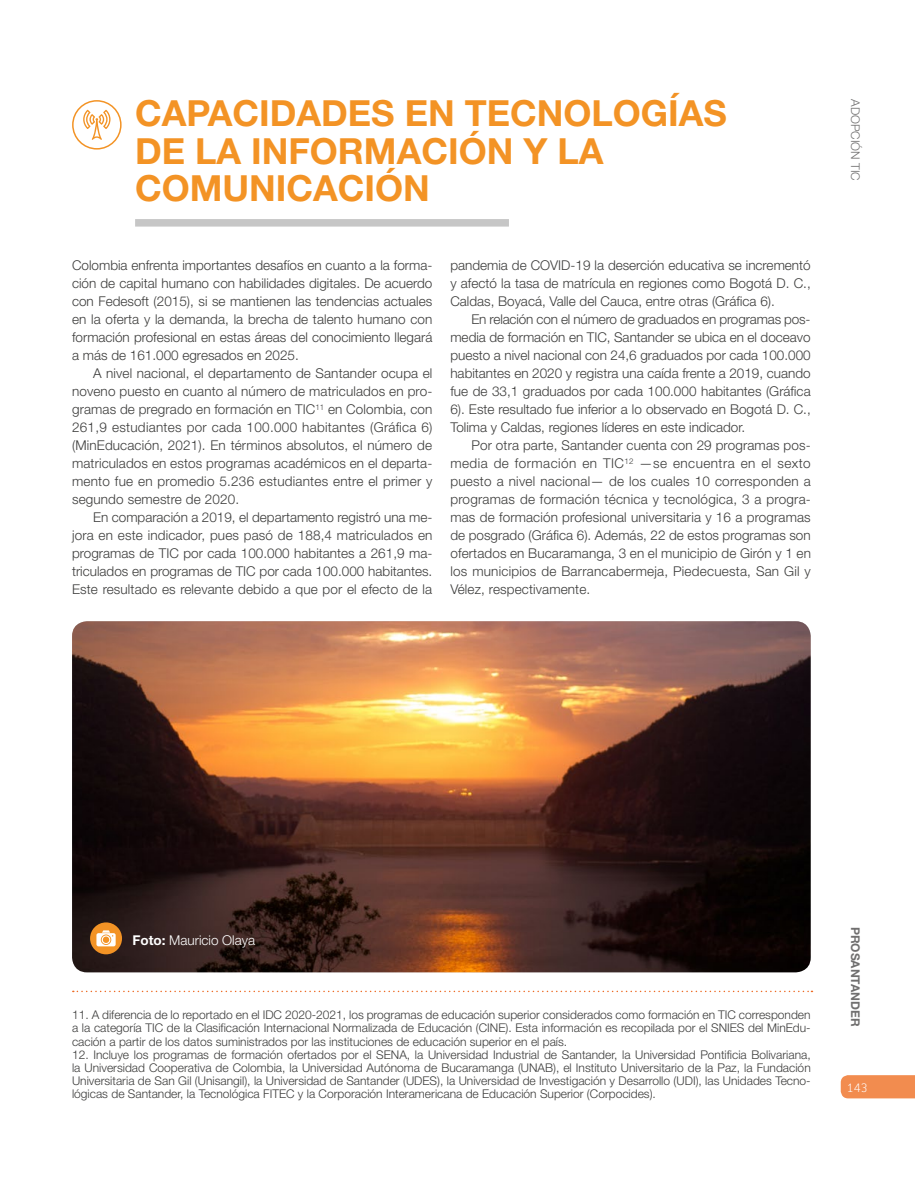
<style>
.page{position:relative;width:915px;height:1191px;background:#fff}
.page>*{position:absolute;margin:0;border:0;box-sizing:border-box;transform-origin:0 0}
.t1{font:700 36px/37.5px "Helvetica Neue";color:#f39325}
.t2{font:300 13.5px/18px "Helvetica Neue LT Std";letter-spacing:.01em;color:#3c3c3b;text-align:justify}
.t3{font:300 13.5px/18px "Helvetica Neue";color:#3c3c3b;text-align:justify}
.t4{font:300 13.5px "Helvetica Neue";color:#fff}
.t5{font:200 13.5px "Conduit ITC Std";color:#fff}
.t6{font:300 12px/13.2px "Helvetica Neue";color:#3c3c3b;text-align:justify}
.t7{font:700 12px "Helvetica Neue";color:#706f6f}
.t8{font:300 12px "Helvetica Neue";color:#706f6f}
.s1{font-weight:700}
</style>
<div class="page">
<div style="left:840px;top:1075px;width:74px;height:23px;background:#f28c4f"></div>
<svg style="left:73px;top:990px;width:739px;height:2px"></svg>
<img style="left:72px;top:621px;width:738px;height:351px">
<div style="left:90px;top:922px;width:32px;height:32px;background:#f39325;border-radius:50%"></div>
<svg style="left:96px;top:930px;width:20px;height:16px"></svg>
<div style="left:72px;top:100px;width:49px;height:50px;border:2px solid #f39325;border-radius:50%"></div>
<div style="left:135px;top:219px;width:373px;height:8px;background:#c6c6c6"></div>
<svg style="left:83px;top:110px;width:27px;height:30px"></svg>
<h1 class="t1" style="left:135px;top:94px;width:593px">CAPACIDADES EN TECNOLOGÍAS<br>DE LA INFORMACIÓN Y LA<br>COMUNICACIÓN</h1>
<p class="t3" style="left:72px;top:256px;width:362px">Colombia enfrenta importantes desafíos en cuanto a la forma&shy;ción de capital humano con habilidades digitales. De acuerdo con Fedesoft (2015), si se mantienen las tendencias actuales en la oferta y la demanda, la brecha de talento humano con formación profesional en estas áreas del conocimiento llegará a más de 161.000 egresados en 2025.</p>
<p class="t2" style="left:72px;top:364px;width:362px;text-indent:21px">A nivel nacional, el departamento de Santander ocupa el noveno puesto en cuanto al número de matriculados en pro&shy;gramas de pregrado en formación en TIC<sup>11</sup> en Colombia, con 261,9 estudiantes por cada 100.000 habitantes (Gráfica 6) (MinEducación, 2021). En términos absolutos, el número de matriculados en estos programas académicos en el departa&shy;mento fue en promedio 5.236 estudiantes entre el primer y segundo semestre de 2020.</p>
<p class="t2" style="left:72px;top:508px;width:362px;text-indent:21px">En comparación a 2019, el departamento registró una me&shy;jora en este indicador, pues pasó de 188,4 matriculados en programas de TIC por cada 100.000 habitantes a 261,9 ma&shy;triculados en programas de TIC por cada 100.000 habitantes.<br>Este resultado es relevante debido a que por el efecto de la</p>
<p class="t2" style="left:450px;top:256px;width:362px">pandemia de COVID-19 la deserción educativa se incrementó y afectó la tasa de matrícula en regiones como Bogotá D. C., Caldas, Boyacá, Valle del Cauca, entre otras (Gráfica 6).</p>
<p class="t2" style="left:450px;top:310px;width:362px;text-indent:21px">En relación con el número de graduados en programas pos&shy;media de formación en TIC, Santander se ubica en el doceavo puesto a nivel nacional con 24,6 graduados por cada 100.000 habitantes en 2020 y registra una caída frente a 2019, cuando fue de 33,1 graduados por cada 100.000 habitantes (Gráfica 6). Este resultado fue inferior a lo observado en Bogotá D. C., Tolima y Caldas, regiones líderes en este indicador.</p>
<p class="t2" style="left:450px;top:436px;width:362px;text-indent:21px">Por otra parte, Santander cuenta con 29 programas pos&shy;media de formación en TIC<sup>12</sup> —se encuentra en el sexto puesto a nivel nacional— de los cuales 10 corresponden a programas de formación técnica y tecnológica, 3 a progra&shy;mas de formación profesional universitaria y 16 a programas de posgrado (Gráfica 6). Además, 22 de estos programas son ofertados en Bucaramanga, 3 en el municipio de Girón y 1 en los municipios de Barrancabermeja, Piedecuesta, San Gil y Vélez, respectivamente.</p>
<p class="t8" style="left:862px;top:99px;width:83px;rotate:90deg">ADOPCIÓN TIC</p>
<p class="t4" style="left:132px;top:932px;width:124px"><span class="s1">Foto:</span> Mauricio Olaya</p>
<p class="t6" style="left:72px;top:1008px;width:740px">11. A diferencia de lo reportado en el IDC 2020-2021, los programas de educación superior considerados como formación en TIC corresponden a la categoría TIC de la Clasificación Internacional Normalizada de Educación (CINE). Esta información es recopilada por el SNIES del MinEdu&shy;cación a partir de los datos suministrados por las instituciones de educación superior en el país.</p>
<p class="t6" style="left:72px;top:1047px;width:740px">12. Incluye los programas de formación ofertados por el SENA, la Universidad Industrial de Santander, la Universidad Pontificia Bolivariana, la Universidad Cooperativa de Colombia, la Universidad Autónoma de Bucaramanga (UNAB), el Instituto Universitario de la Paz, la Fundación Universitaria de San Gil (Unisangil), la Universidad de Santander (UDES), la Universidad de Investigación y Desarrollo (UDI), las Unidades Tecno&shy;lógicas de Santander, la Tecnológica FITEC y la Corporación Interamericana de Educación Superior (Corpocides).</p>
<p class="t7" style="left:862px;top:926px;width:101px;rotate:90deg">PROSANTANDER</p>
<p class="t5" style="left:846px;top:1079px;width:22px">143</p>
</div>
